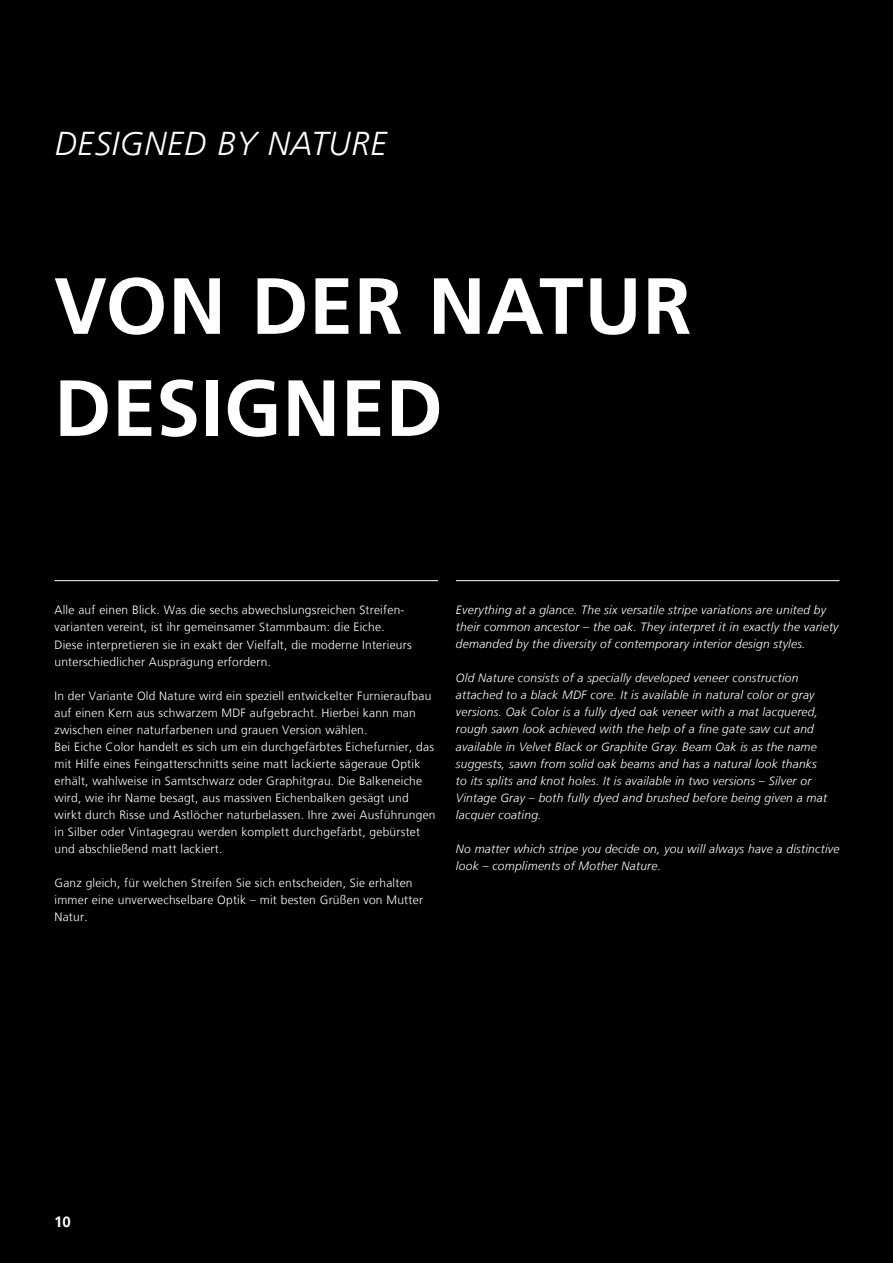
<style>
.page{position:relative;width:893px;height:1263px;background:#000}
.page>*{position:absolute;margin:0;border:0;box-sizing:border-box;transform-origin:0 0}
.t1{font:700 79.5px/102.1px "Frutiger LT";letter-spacing:.01em;color:#fff}
.t2{font:italic 300 33px "Frutiger LT";letter-spacing:.02em;color:#fff}
.t3{font:700 15px "Frutiger LT";color:#fff}
.t4{font:300 12px/17px "Frutiger LT";letter-spacing:.02em;color:#fff}
.t5{font:italic 300 12px/17px "Frutiger LT";letter-spacing:.02em;color:#fff}
</style>
<div class="page">
<hr style="left:54px;top:580px;width:384px;height:1px;background:#fff">
<hr style="left:456px;top:580px;width:383px;height:1px;background:#fff">
<h2 class="t2" style="left:55px;top:125px;width:333px">Designed by na ture</h2>
<h1 class="t1" style="left:54px;top:255px;width:639px">VON DER NATUR<br>DESIGNED</h1>
<p class="t4" style="left:54px;top:602px;width:359px">Alle auf einen Blick. Was die sechs abwechslungsreichen Streifen&shy;varianten vereint, ist ihr gemeinsamer Stammbaum: die Eiche.<br>Diese interpretieren sie in exakt der Vielfalt, die moderne Interieurs unterschiedlicher Ausprägung erfordern.</p>
<p class="t4" style="left:54px;top:687px;width:383px">In der Variante Old Nature wird ein speziell entwickelter Furnieraufbau auf einen Kern aus schwarzem MDF aufgebracht. Hierbei kann man zwischen einer naturfarbenen und grauen Version wählen.<br>Bei Eiche Color handelt es sich um ein durchgefärbtes Eichefurnier, das mit Hilfe eines Feingatterschnitts seine matt lackierte sägeraue Optik erhält, wahlweise in Samtschwarz oder Graphitgrau. Die Balkeneiche wird, wie ihr Name besagt, aus massiven Eichenbalken gesägt und wirkt durch Risse und Astlöcher naturbelassen. Ihre zwei Ausführungen in Silber oder Vintagegrau werden komplett durchgefärbt, gebürstet und abschließend matt lackiert.</p>
<p class="t4" style="left:54px;top:874px;width:370px">Ganz gleich, für welchen Streifen Sie sich entscheiden, Sie erhalten immer eine unverwechselbare Optik – mit besten Grüßen von Mutter<br>Natur.</p>
<p class="t5" style="left:456px;top:602px;width:385px">Everything at a glance. The six versatile stripe variations are united by their common ancestor – the oak. They interpret it in exactly the variety demanded by the diversity of contemporary interior design styles.</p>
<p class="t5" style="left:456px;top:670px;width:373px">Old Nature consists of a specially developed veneer construction attached to a black MDF core. It is available in natural color or gray versions. Oak Color is a fully dyed oak veneer with a mat lacquered, rough sawn look achieved with the help of a fine gate saw cut and available in Velvet Black or Graphite Gray. Beam Oak is as the name suggests, sawn from solid oak beams and has a natural look thanks to its splits and knot holes. It is available in two versions – Silver or Vintage Gray – both fully dyed and brushed before being given a mat lacquer coating.</p>
<p class="t5" style="left:456px;top:840px;width:385px">No matter which stripe you decide on, you will always have a distinctive look – compliments of Mother Nature.</p>
<p class="t3" style="left:54px;top:1213px;width:18px">10</p>
</div>
